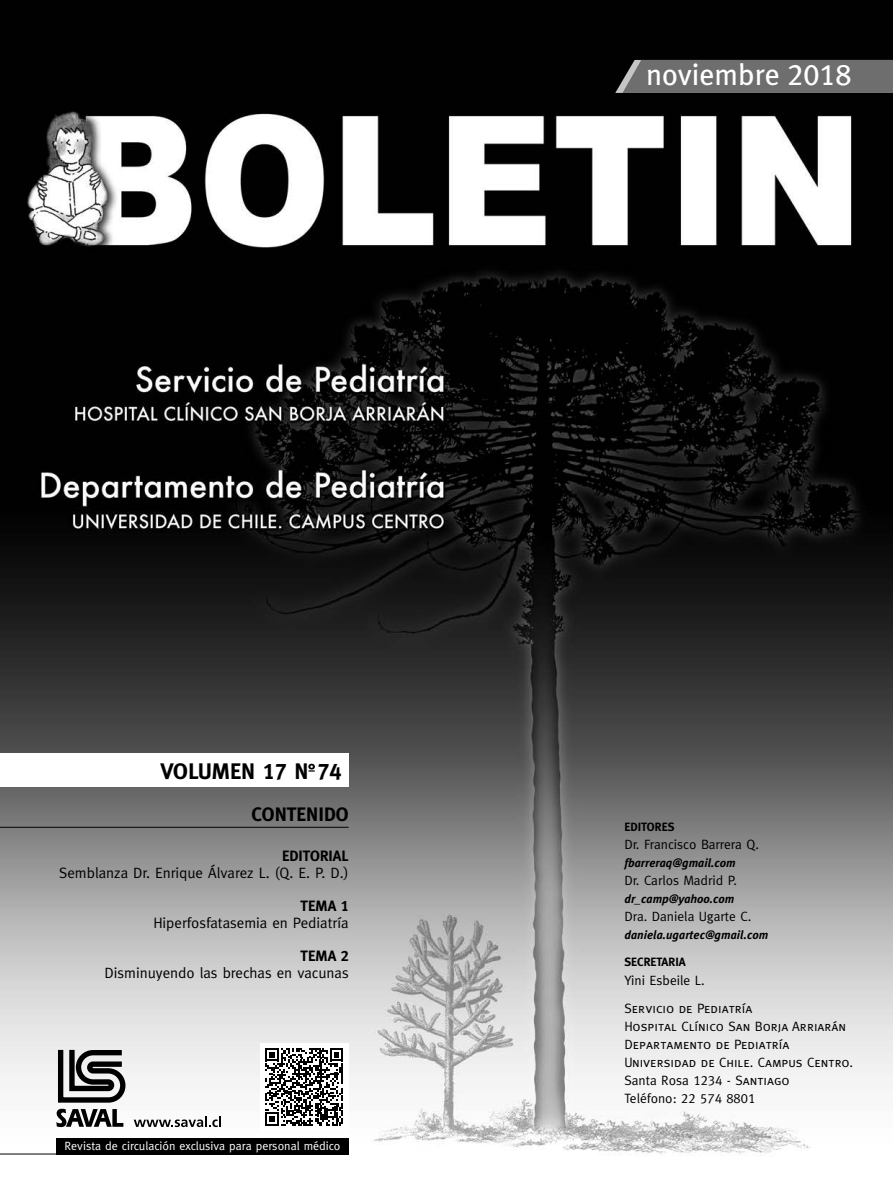
<style>
.page{position:relative;width:893px;height:1188px;background:#fff}
.page>*{position:absolute;margin:0;border:0;box-sizing:border-box;transform-origin:0 0}
.t1{font:30px "Meta Plus";color:#fff}
.t2{font:700 22.5px "Meta";color:#000}
.t3{font:700 19.5px "Meta";color:#000}
.t4{font:15px/16.5px "Meta";color:#000;text-align:right}
.t5{font:700 15px "Meta";color:#000}
.t6{font:13.5px/18px "Meta Caps";color:#000}
.t7{font:13.5px "Meta";color:#000}
.t8{font:italic 700 12px "Meta Plus";color:#000}
.t9{font:12px "Meta";color:#fff}
.t10{font:700 12px "Meta";color:#000}
.s1{font-family:"Meta Plus Bold Caps";font-weight:400}
.s2{font-weight:700}
.s3{font-family:"Meta Plus Bold Caps"}
.s4{font-family:"Meta Plus Book Caps"}
.s5{font-family:"Meta"}
.s6{font-family:"Meta Caps"}
</style>
<div class="page">
<img style="left:0;top:0;width:893px;height:1155px">
<div style="left:0;top:754px;width:349px;height:33px;background:#fff"></div>
<hr style="left:0;top:827px;width:349px;height:1px;background:#000">
<hr style="left:0;top:1154px;width:349px;height:1px;background:#000">
<div style="left:56px;top:1138px;width:293px;height:16px;background:#000"></div>
<div style="left:615px;top:60px;width:278px;height:33px;background:#6e6e6e"></div>
<svg style="left:55px;top:1045px;width:73px;height:82px"></svg>
<div style="left:260px;top:1043px;width:89px;height:87px;background:#fff"></div>
<svg style="left:266px;top:1048px;width:77px;height:78px"></svg>
<svg style="left:308px;top:764px;width:7px;height:8px"></svg>
<svg style="left:134px;top:1116px;width:87px;height:11px"></svg>
<h2 class="t2" style="left:161px;top:758px;width:182px">VOLUMEN <span class="s1">17</span> N <span class="s1">74</span></h2>
<h3 class="t3" style="left:251px;top:803px;width:99px">CONTENIDO</h3>
<p class="t5" style="left:282px;top:847px;width:68px">EDITORIAL</p>
<p class="t4" style="left:59px;top:864px;width:291px">Semblanza Dr. Enrique Álvarez L. (Q. E. P. D.)</p>
<p class="t4" style="left:153px;top:898px;width:197px"><span class="s2">TEMA</span> <span class="s3">1<br></span>Hiperfosfatasemia en Pediatría</p>
<p class="t4" style="left:105px;top:948px;width:246px"><span class="s2">TEMA</span> <span class="s3">2<br></span>Disminuyendo las brechas en vacunas</p>
<p class="t9" style="left:65px;top:1139px;width:277px">Revista de circulación exclusiva para personal médico</p>
<h1 class="t1" style="left:646px;top:57px;width:207px">noviembre <span class="s4">2018</span></h1>
<p class="t10" style="left:624px;top:819px;width:52px">EDITORES</p>
<p class="t7" style="left:624px;top:836px;width:136px">Dr. Francisco Barrera Q.</p>
<p class="t8" style="left:624px;top:856px;width:113px">fbarreraq@gmail.com</p>
<p class="t7" style="left:624px;top:872px;width:114px">Dr. Carlos Madrid P.</p>
<p class="t8" style="left:624px;top:892px;width:111px">dr_camp@yahoo.com</p>
<p class="t7" style="left:624px;top:908px;width:128px">Dra. Daniela Ugarte C.</p>
<p class="t8" style="left:624px;top:928px;width:145px">daniela.ugartec@gmail.com</p>
<p class="t10" style="left:624px;top:955px;width:63px">SECRETARIA</p>
<p class="t7" style="left:624px;top:972px;width:82px">Yini Esbeile L.</p>
<p class="t6" style="left:624px;top:999px;width:230px">Servicio de Pediatría<br>Hospital Clínico San Borja Arriarán<br>Departamento de Pediatría<br>Universidad de Chile. Campus Centro.<br><span class="s5">Santa Rosa</span> 1234 - Santiago</p>
<p class="t7" style="left:624px;top:1091px;width:132px">Teléfono: <span class="s6">22 574 8801</span></p>
</div>
